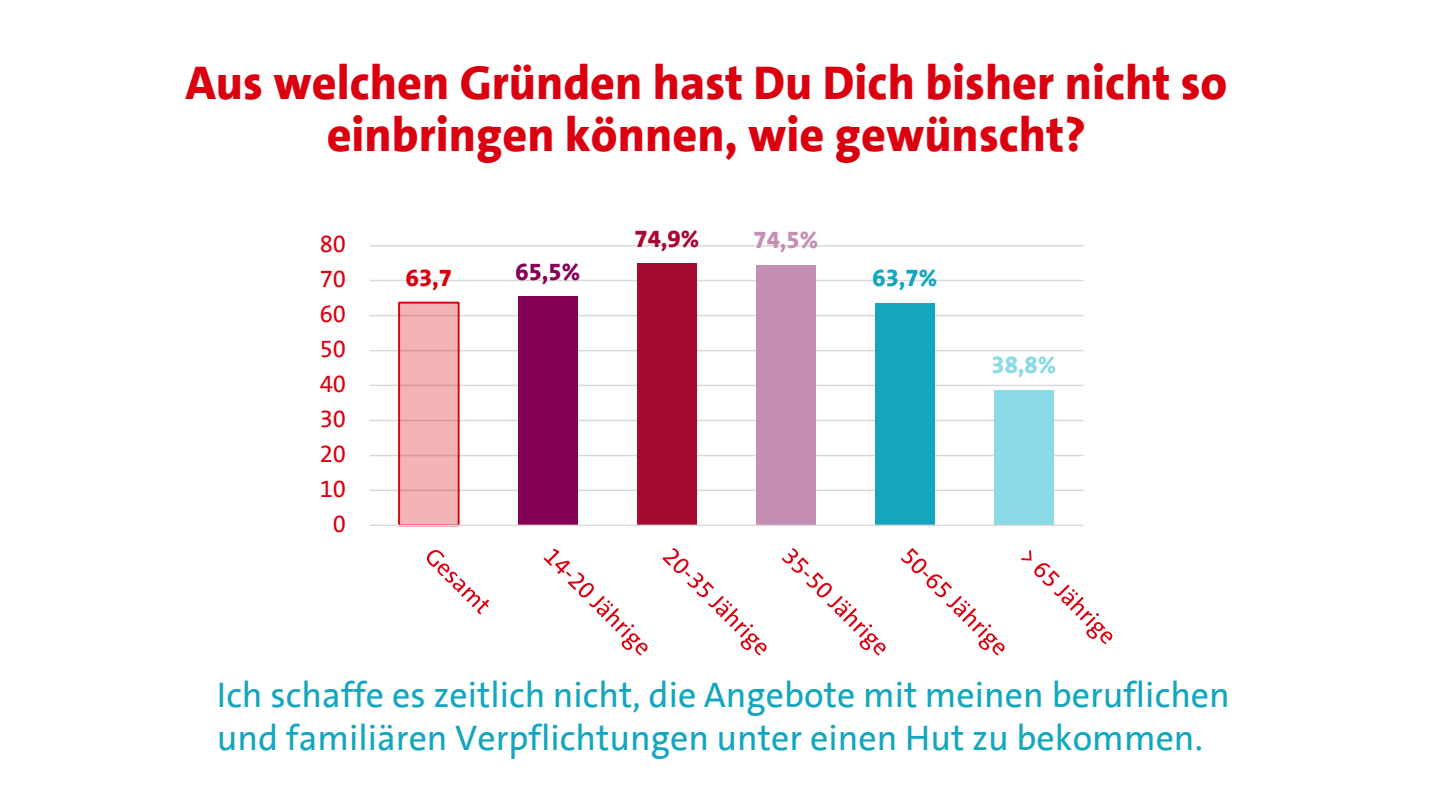
<style>
.page{position:relative;width:1440px;height:810px;background:#fff}
.page>*{position:absolute;margin:0;border:0;box-sizing:border-box;transform-origin:0 0}
.t1{font:800 48px/51.8px "SPD The Sans";color:#da000f;text-align:center}
.t2{font:36px/43.2px "SPD The Sans";color:#14a6bf}
.t3{font:800 24.08px "SPD The Sans";color:#8adbe7}
.t4{font:24.08px "SPD The Sans";color:#da000f}
.t5{font:24px "SPD The Sans";color:#da000f}
.t6{font:800 24px "SPD The Sans";color:#850156}
.t7{font:800 24px "SPD The Sans";color:#a60931}
.t8{font:800 24px "SPD The Sans";color:#c48eb5}
.t9{font:800 24px "SPD The Sans";color:#14a6bf}
.t10{font:800 24px "SPD The Sans";color:#da000f}
</style>
<div class="page">
<hr style="left:369px;top:490px;width:714px;height:1px;background:#d9d9d9">
<hr style="left:369px;top:455px;width:714px;height:1px;background:#d9d9d9">
<hr style="left:369px;top:420px;width:714px;height:1px;background:#d9d9d9">
<hr style="left:369px;top:385px;width:714px;height:1px;background:#d9d9d9">
<hr style="left:369px;top:350px;width:714px;height:1px;background:#d9d9d9">
<hr style="left:369px;top:315px;width:714px;height:1px;background:#d9d9d9">
<hr style="left:369px;top:280px;width:714px;height:1px;background:#d9d9d9">
<hr style="left:369px;top:245px;width:714px;height:1px;background:#d9d9d9">
<div style="left:399px;top:303px;width:60px;height:222px;background:#f3b3b7"></div>
<div style="left:398px;top:302px;width:62px;height:224px;border:2px solid #da000f"></div>
<div style="left:518px;top:296px;width:60px;height:229px;background:#850156"></div>
<div style="left:637px;top:264px;width:60px;height:261px;background:#a60931"></div>
<div style="left:756px;top:265px;width:60px;height:260px;background:#c48eb5"></div>
<div style="left:875px;top:303px;width:60px;height:222px;background:#14a6bf"></div>
<div style="left:994px;top:390px;width:60px;height:135px;background:#8adbe7"></div>
<hr style="left:369px;top:525px;width:714px;height:1px;background:#d9d9d9">
<svg style="left:427px;top:550px;width:63px;height:65px"></svg>
<svg style="left:544px;top:549px;width:104px;height:106px"></svg>
<svg style="left:662px;top:548px;width:105px;height:107px"></svg>
<svg style="left:782px;top:548px;width:104px;height:107px"></svg>
<svg style="left:901px;top:548px;width:104px;height:107px"></svg>
<svg style="left:1021px;top:550px;width:91px;height:94px"></svg>
<h1 class="t1" style="left:186px;top:58px;width:1043px">Aus welchen Gründen hast Du Dich bisher nicht so einbringen können, wie gewünscht?</h1>
<p class="t5" style="left:320px;top:228px;width:28px">80</p>
<p class="t5" style="left:320px;top:263px;width:28px">70</p>
<p class="t5" style="left:320px;top:298px;width:28px">60</p>
<p class="t5" style="left:320px;top:333px;width:28px">50</p>
<p class="t4" style="left:320px;top:368px;width:28px">40</p>
<p class="t5" style="left:320px;top:403px;width:28px">30</p>
<p class="t5" style="left:320px;top:438px;width:28px">20</p>
<p class="t5" style="left:320px;top:473px;width:28px">10</p>
<p class="t5" style="left:333px;top:508px;width:15px">0</p>
<p class="t10" style="left:406px;top:263px;width:48px">63,7</p>
<p class="t6" style="left:515px;top:256px;width:66px">65,5%</p>
<p class="t7" style="left:635px;top:223px;width:66px">74,9%</p>
<p class="t8" style="left:753px;top:225px;width:66px">74,5%</p>
<p class="t9" style="left:873px;top:263px;width:66px">63,7%</p>
<p class="t3" style="left:992px;top:350px;width:66px">38,8%</p>
<p class="t2" style="left:217px;top:673px;width:1014px">Ich schaffe es zeitlich nicht, die Angebote mit meinen beruflichen und familiären Verpflichtungen unter einen Hut zu bekommen.</p>
</div>
